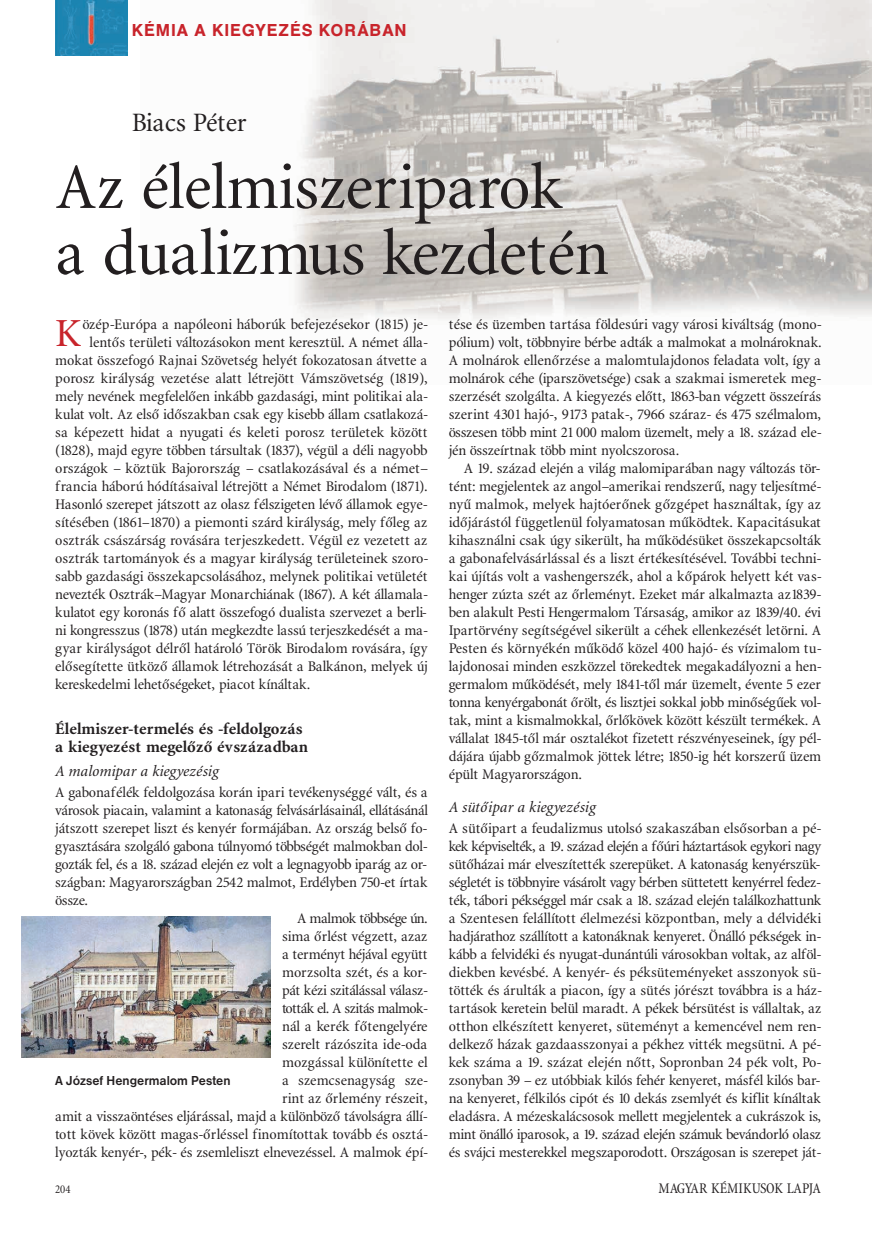
<style>
.page{position:relative;width:872px;height:1233px;background:#fff}
.page>*{position:absolute;margin:0;border:0;box-sizing:border-box;transform-origin:0 0}
.t1{font:66px/66px "Minion Cn PFL";color:#231f20;scale:1.1 1}
.t2{font:40.5px "Minion Cn PFL";color:#c8242b;scale:1.15 1}
.t3{font:27px "Minion Cn PFL";color:#231f20;scale:1.1 1}
.t4{font:500 18px "Nimbus San No 5 TEE";letter-spacing:.05em;color:#c8242b}
.t5{font:700 16.5px/18px "Minion Cn PFL";color:#231f20;scale:1.1 1}
.t6{font:italic 15.75px "Minion Cn PFL";color:#231f20;scale:1.1 1}
.t7{font:15px/18px "Minion Cn PFL";color:#231f20;text-align:justify;scale:1.1 1}
.t8{font:15px "Minion Cn PFL";letter-spacing:-.03em;color:#231f20;scale:1.1 1}
.t9{font:15px "Minion Cn PFL";color:#231f20}
.t10{font:15px "Minion Cn PFL";letter-spacing:-.02em;color:#231f20;scale:1.1 1}
.t11{font:700 13.5px "Nimbus San DEE";color:#231f20;scale:.95 1}
.t12{font:12px "Minion Cn PFL";color:#231f20}
</style>
<div class="page">
<img style="left:294px;top:0;width:578px;height:321px">
<img style="left:55px;top:0;width:73px;height:55px">
<img style="left:21px;top:917px;width:249px;height:140px">
<p class="t4" style="left:132px;top:24px;width:276px">KÉMIA A KIEGYEZÉS KORÁBAN</p>
<h3 class="t3" style="left:132px;top:112px;width:106px">Biacs Péter</h3>
<h1 class="t1" style="left:55px;top:160px;width:504px">Az élelmiszeriparok a dualizmus kezdetén</h1>
<p class="t7" style="left:82px;top:316px;width:315px">özép-Európa a napóleoni háborúk befejezésekor (1815) je-</p>
<p class="t7" style="left:90px;top:334px;width:309px">lentős területi változásokon ment keresztül. A német álla-</p>
<p class="t7" style="left:55px;top:352px;width:340px">mokat összefogó Rajnai Szövetség helyét fokozatosan átvette a</p>
<p class="t7" style="left:55px;top:370px;width:340px">porosz királyság vezetése alatt létrejött Vámszövetség (1819),</p>
<p class="t7" style="left:55px;top:388px;width:340px">mely nevének megfelelően inkább gazdasági, mint politikai ala-</p>
<p class="t7" style="left:55px;top:406px;width:340px">kulat volt. Az első időszakban csak egy kisebb állam csatlakozá-</p>
<p class="t7" style="left:55px;top:424px;width:340px">sa képezett hidat a nyugati és keleti porosz területek között</p>
<p class="t7" style="left:55px;top:442px;width:340px">(1828), majd egyre többen társultak (1837), végül a déli nagyobb</p>
<p class="t7" style="left:55px;top:460px;width:340px">országok – köztük Bajorország – csatlakozásával és a német–</p>
<p class="t7" style="left:55px;top:478px;width:340px">francia háború hódításaival létrejött a Német Birodalom (1871).</p>
<p class="t7" style="left:55px;top:496px;width:339px">Hasonló szerepet játszott az olasz félszigeten lévő államok egye-</p>
<p class="t7" style="left:55px;top:514px;width:339px">sítésében (1861–1870) a piemonti szárd királyság, mely főleg az</p>
<p class="t7" style="left:55px;top:532px;width:340px">osztrák császárság rovására terjeszkedett. Végül ez vezetett az</p>
<p class="t7" style="left:55px;top:550px;width:340px">osztrák tartományok és a magyar királyság területeinek szoro-</p>
<p class="t7" style="left:55px;top:568px;width:340px">sabb gazdasági összekapcsolásához, melynek politikai vetületét</p>
<p class="t7" style="left:55px;top:586px;width:340px">nevezték Osztrák–Magyar Monarchiának (1867). A két államala-</p>
<p class="t7" style="left:55px;top:604px;width:339px">kulatot egy koronás fő alatt összefogó dualista szervezet a berli-</p>
<p class="t7" style="left:55px;top:622px;width:340px">ni kongresszus (1878) után megkezdte lassú terjeszkedését a ma-</p>
<p class="t7" style="left:55px;top:640px;width:340px">gyar királyságot délről határoló Török Birodalom rovására, így</p>
<p class="t7" style="left:55px;top:658px;width:340px">elősegítette ütköző államok létrehozását a Balkánon, melyek új</p>
<p class="t7" style="left:55px;top:676px;width:233px">kereskedelmi lehetőségeket, piacot kínáltak.</p>
<p class="t5" style="left:55px;top:721px;width:231px">Élelmiszer-termelés és -feldolgozás a kiegyezést megelőző évszázadban</p>
<p class="t6" style="left:55px;top:764px;width:151px">A malomipar a kiegyezésig</p>
<p class="t7" style="left:55px;top:784px;width:340px">A gabonafélék feldolgozása korán ipari tevékenységgé vált, és a</p>
<p class="t7" style="left:55px;top:802px;width:340px">városok piacain, valamint a katonaság felvásárlásainál, ellátásánál</p>
<p class="t7" style="left:55px;top:820px;width:339px">játszott szerepet liszt és kenyér formájában. Az ország belső fo-</p>
<p class="t7" style="left:55px;top:838px;width:339px">gyasztására szolgáló gabona túlnyomó többségét malmokban dol-</p>
<p class="t7" style="left:55px;top:856px;width:339px">gozták fel, és a 18. század elején ez volt a legnagyobb iparág az or-</p>
<p class="t7" style="left:55px;top:874px;width:340px">szágban: Magyarországban 2542 malmot, Erdélyben 750-et írtak</p>
<p class="t7" style="left:55px;top:892px;width:31px">össze.</p>
<p class="t10" style="left:297px;top:912px;width:120px">A malmok többsége ún.</p>
<p class="t7" style="left:282px;top:928px;width:134px">sima őrlést végzett, azaz</p>
<p class="t7" style="left:282px;top:946px;width:134px">a terményt héjával együtt</p>
<p class="t7" style="left:282px;top:964px;width:133px">morzsolta szét, és a kor-</p>
<p class="t7" style="left:282px;top:982px;width:134px">pát kézi szitálással válasz-</p>
<p class="t8" style="left:282px;top:1002px;width:134px">tották el. A szitás malmok-</p>
<p class="t7" style="left:282px;top:1018px;width:134px">nál a kerék főtengelyére</p>
<p class="t7" style="left:282px;top:1036px;width:134px">szerelt rázószita ide-oda</p>
<p class="t7" style="left:282px;top:1054px;width:134px">mozgással különítette el</p>
<p class="t7" style="left:282px;top:1072px;width:134px">a szemcsenagyság sze-</p>
<p class="t7" style="left:282px;top:1090px;width:134px">rint az őrlemény részeit,</p>
<p class="t7" style="left:55px;top:1108px;width:340px">amit a visszaöntéses eljárással, majd a különböző távolságra állí-</p>
<p class="t7" style="left:55px;top:1126px;width:340px">tott kövek között magas-őrléssel finomítottak tovább és osztá-</p>
<p class="t7" style="left:55px;top:1144px;width:340px">lyozták kenyér-, pék- és zsemleliszt elnevezéssel. A malmok épí-</p>
<p class="t12" style="left:55px;top:1184px;width:17px">204</p>
<p class="t9" style="left:658px;top:1182px;width:164px">MAGYAR KÉMIKUSOK LAPJA</p>
<p class="t7" style="left:449px;top:316px;width:340px">tése és üzemben tartása földesúri vagy városi kiváltság (mono&shy;pólium) volt, többnyire bérbe adták a malmokat a molnároknak.<br>A molnárok ellenőrzése a malomtulajdonos feladata volt, így a molnárok céhe (iparszövetsége) csak a szakmai ismeretek meg&shy;szerzését szolgálta. A kiegyezés előtt, 1863-ban végzett összeírás szerint 4301 hajó-, 9173 patak-, 7966 száraz- és 475 szélmalom, összesen több mint 21 000 malom üzemelt, mely a 18. század ele&shy;jén összeírtnak több mint nyolcszorosa.</p>
<p class="t7" style="left:449px;top:460px;width:340px;text-indent:15px">A 19. század elején a világ malomiparában nagy változás tör&shy;tént: megjelentek az angol–amerikai rendszerű, nagy teljesítmé&shy;nyű malmok, melyek hajtóerőnek gőzgépet használtak, így az időjárástól függetlenül folyamatosan működtek. Kapacitásukat kihasználni csak úgy sikerült, ha működésüket összekapcsolták a gabonafelvásárlással és a liszt értékesítésével. További techni&shy;kai újítás volt a vashengerszék, ahol a kőpárok helyett két vas&shy;henger zúzta szét az őrleményt. Ezeket már alkalmazta az1839- ben alakult Pesti Hengermalom Társaság, amikor az 1839/40. évi Ipartörvény segítségével sikerült a céhek ellenkezését letörni. A Pesten és környékén működő közel 400 hajó- és vízimalom tu&shy;lajdonosai minden eszközzel törekedtek megakadályozni a hen&shy;germalom működését, mely 1841-től már üzemelt, évente 5 ezer tonna kenyérgabonát őrölt, és lisztjei sokkal jobb minőségűek vol&shy;tak, mint a kismalmokkal, őrlőkövek között készült termékek. A vállalat 1845-től már osztalékot fizetett részvényeseinek, így pél&shy;dájára újabb gőzmalmok jöttek létre; 1850-ig hét korszerű üzem épült Magyarországon.</p>
<p class="t6" style="left:449px;top:800px;width:136px">A sütőipar a kiegyezésig</p>
<p class="t7" style="left:449px;top:820px;width:340px">A sütőipart a feudalizmus utolsó szakaszában elsősorban a pé&shy;kek képviselték, a 19. század elején a főúri háztartások egykori nagy sütőházai már elveszítették szerepüket. A katonaság kenyérszük&shy;ségletét is többnyire vásárolt vagy bérben süttetett kenyérrel fedez&shy;ték, tábori pékséggel már csak a 18. század elején találkozhattunk a Szentesen felállított élelmezési központban, mely a délvidéki hadjárathoz szállított a katonáknak kenyeret. Önálló pékségek in&shy;kább a felvidéki és nyugat-dunántúli városokban voltak, az alföl&shy;diekben kevésbé. A kenyér- és péksüteményeket asszonyok sü&shy;tötték és árulták a piacon, így a sütés jórészt továbbra is a ház&shy;tartások keretein belül maradt. A pékek bérsütést is vállaltak, az otthon elkészített kenyeret, süteményt a kemencével nem ren&shy;delkező házak gazdaasszonyai a pékhez vitték megsütni. A pé&shy;kek száma a 19. százat elején nőtt, Sopronban 24 pék volt, Po&shy;zsonyban 39 – ez utóbbiak kilós fehér kenyeret, másfél kilós bar&shy;na kenyeret, félkilós cipót és 10 dekás zsemlyét és kiflit kínáltak eladásra. A mézeskalácsosok mellett megjelentek a cukrászok is, mint önálló iparosok, a 19. század elején számuk bevándorló olasz és svájci mesterekkel megszaporodott. Országosan is szerepet ját-</p>
<h2 class="t2" style="left:55px;top:318px;width:25px">K</h2>
<p class="t11" style="left:55px;top:1076px;width:186px">A József Hengermalom Pesten</p>
</div>
